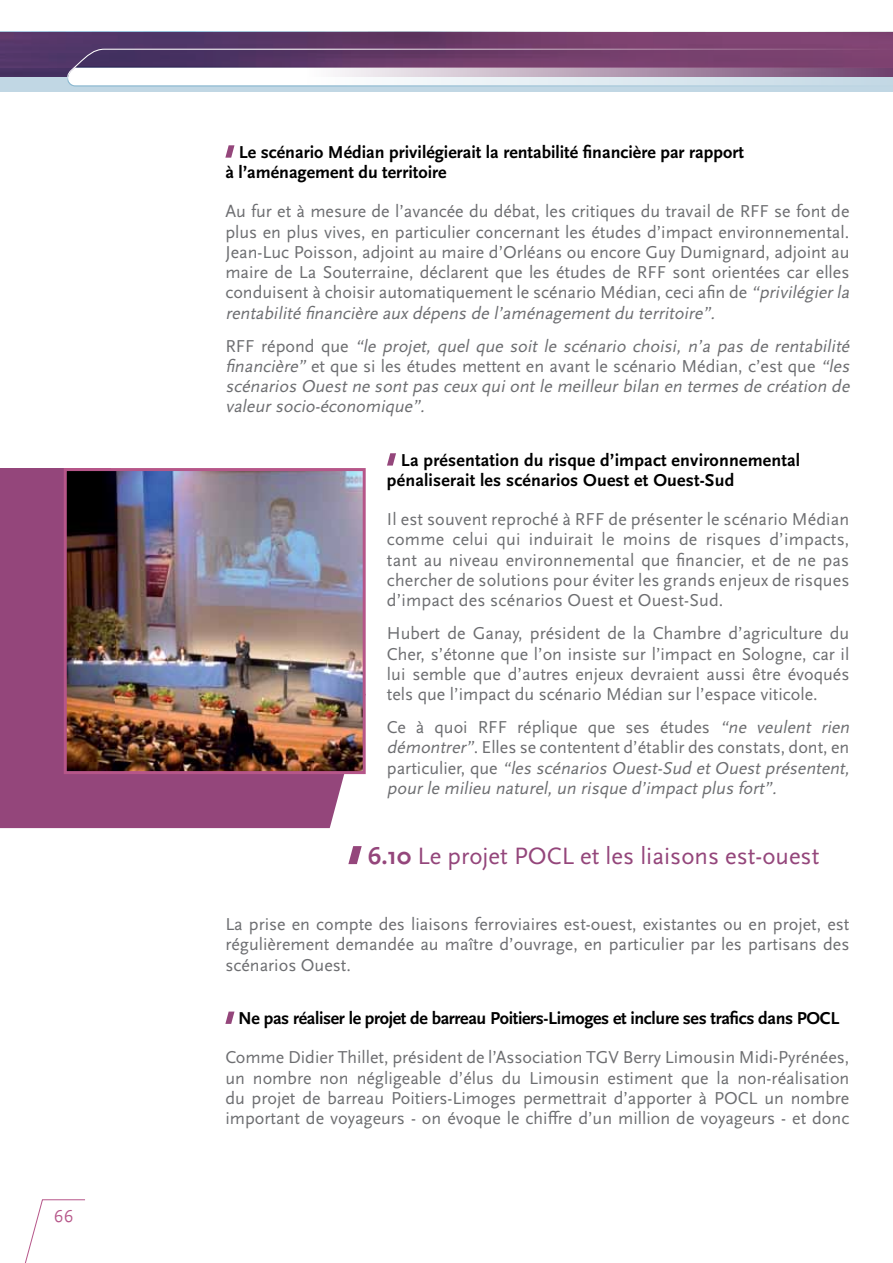
<style>
.page{position:relative;width:893px;height:1263px;background:#fff}
.page>*{position:absolute;margin:0;border:0;box-sizing:border-box;transform-origin:0 0}
.t1{font:24.75px "Scala Sans Pro";color:#94467b}
.t2{font:18px/20.2px "Scala Sans Pro";color:#6d6e71;text-align:justify}
.t3{font:italic 18px/20.2px "Scala Sans Pro";color:#6d6e71;text-align:justify}
.t4{font:700 18px/20.2px "Scala Sans Pro";color:#000}
.t5{font:700 18px "Scala Sans Pro";letter-spacing:-.02em;color:#000}
.t6{font:18px "Scala Sans Pro";color:#b65689}
.s1{font-style:italic}
.s2{font-style:normal}
.s3{font-weight:700}
</style>
<div class="page">
<div style="left:0;top:32px;width:893px;height:59px;background:#c1d7e4"></div>
<svg style="left:0;top:32px;width:893px;height:45px;background:#653a69"></svg>
<svg style="left:66px;top:48px;width:827px;height:39px;background:#a089a5"></svg>
<svg style="left:25px;top:1199px;width:60px;height:64px"></svg>
<svg style="left:0;top:774px;width:366px;height:54px;background:#9c5585"></svg>
<div style="left:0;top:468px;width:111px;height:314px;background:#94467b"></div>
<svg style="left:225px;top:145px;width:9px;height:13px"></svg>
<svg style="left:387px;top:453px;width:9px;height:13px"></svg>
<svg style="left:348px;top:846px;width:14px;height:18px"></svg>
<svg style="left:225px;top:1011px;width:9px;height:13px"></svg>
<img style="left:68px;top:472px;width:294px;height:298px">
<div style="left:64px;top:468px;width:302px;height:306px;border:3px solid #b65689"></div>
<p class="t6" style="left:54px;top:1204px;width:21px">66</p>
<p class="t4" style="left:225px;top:141px;width:520px;text-indent:14px">Le scénario Médian privilégierait la rentabilité financière par rapport à l’aménagement du territoire</p>
<p class="t2" style="left:225px;top:200px;width:629px;text-align:left">Au fur et à mesure de l’avancée du débat, les critiques du travail de RFF se font de plus en plus vives, en particulier concernant les études d’impact environnemental.<br>Jean-Luc Poisson, adjoint au maire d’Orléans ou encore Guy Dumignard, adjoint au maire de La Souterraine, déclarent que les études de RFF sont orientées car elles conduisent à choisir automatiquement le scénario Médian, ceci afin de <span class="s1">“privilégierla rentabilité financière auxdépens de l’aménagementdu territoire”.</span></p>
<p class="t3" style="left:225px;top:335px;width:629px"><span class="s2">R F F ré p o n d q u e</span> “le projet, quel que soit le scénario choisi, n’a pas de rentabilité financière” <span class="s2">et que si les études mettent en avant le scénario Médian, c’est que</span> “les scénarios Ouestne sontpas ceuxquiontle meilleurbilan en termes de création de valeursocio-économique”.</p>
<p class="t4" style="left:387px;top:449px;width:415px;text-indent:14px">La présentation du risque d’impact environnemental pénaliserait les scénarios Ouest et Ouest-Sud</p>
<p class="t2" style="left:387px;top:508px;width:464px">Il est souvent reproché à RFF de présenter le scénario Médian comme celui qui induirait le moins de risques d’impacts, tant au niveau environnemental que financier, et de ne pas chercher de solutions pour éviter les grands enjeux de risques d’impact des scénarios Ouest et Ouest-Sud.</p>
<p class="t2" style="left:387px;top:622px;width:464px">Hubert de Ganay, président de la Chambre d’agriculture du Cher, s’étonne que l’on insiste sur l’impact en Sologne, car il lui semble que d’autres enjeux devraient aussi être évoqués tels que l’impact du scénario Médian sur l’espace viticole.</p>
<p class="t3" style="left:387px;top:716px;width:468px;text-align:left"><span class="s2">Ce à quoi RFF réplique que ses études</span> “ne veulent rien démontrer”<span class="s2">. Elles se contentent d’établir des constats, dont, en p a rt i c u l i e r, q u e</span> “les scénarios Ouest-Sud etOuestprésentent, pourle milieu naturel,un risque d’impactplus fort”.</p>
<h1 class="t1" style="left:368px;top:839px;width:453px"><span class="s3">6.10</span> Le projet POCL et les liaisons est-ouest</h1>
<p class="t2" style="left:225px;top:913px;width:626px">La prise en compte des liaisons ferroviaires est-ouest, existantes ou en projet, est régulièrement demandée au maître d’ouvrage, en particulier par les partisans des scénarios Ouest.</p>
<p class="t5" style="left:238px;top:1005px;width:603px">Ne pas réaliser le projet de barreau Poitiers-Limoges et inclure ses trafics dans POCL</p>
<p class="t2" style="left:225px;top:1046px;width:626px">Comme Didier Thillet, président de l’Association TGV Berry Limousin Midi-Pyrénées, un nombre non négligeable d’élus du Limousin estiment que la non-réalisation du projet de barreau Poitiers-Limoges permettrait d’apporter à POCL un nombre important de voyageurs - on évoque le chiffre d’un million de voyageurs - et donc</p>
</div>
